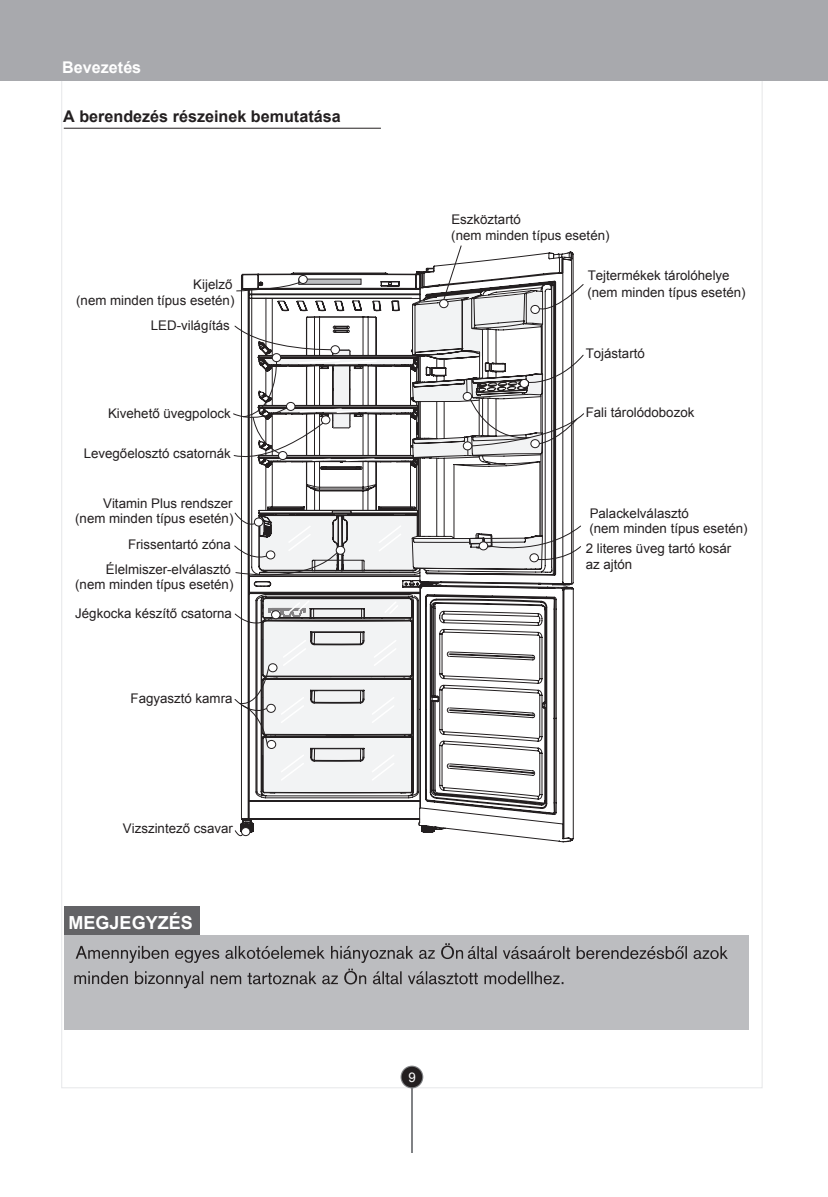
<style>
.page{position:relative;width:828px;height:1197px;background:#fff}
.page>*{position:absolute;margin:0;border:0;box-sizing:border-box;transform-origin:0 0}
.t1{font:700 18px "Arial";color:#fff}
.t2{font:700 16.2px "Arial";color:#231f20}
.t3{font:700 16.2px "Arial";color:#fff}
.t4{font:13.4px/16px "Arial";color:#231f20}
.t5{font:13.4px "Arial";color:#fff}
</style>
<div class="page">
<hr style="left:411px;top:1071px;width:2px;height:81px;background:#808285">
<svg style="left:400px;top:1065px;width:23px;height:23px"></svg>
<div style="left:402px;top:1066px;width:20px;height:21px;background:#231f20;border-radius:50%"></div>
<div style="left:0;top:0;width:828px;height:81px;background:#a8a9ad"></div>
<div style="left:64px;top:934px;width:684px;height:95px;background:#bcbdc0"></div>
<div style="left:64px;top:906px;width:136px;height:28px;background:#636366"></div>
<svg style="left:240px;top:463px;width:334px;height:379px"></svg>
<svg style="left:234px;top:512px;width:347px;height:71px"></svg>
<div style="left:336px;top:546px;width:9px;height:8px;background:#fff;border-radius:50%"></div>
<div style="left:336px;top:545px;width:9px;height:9px;border:1px solid #231f20;border-radius:50%"></div>
<svg style="left:234px;top:598px;width:177px;height:194px"></svg>
<svg style="left:267px;top:740px;width:9px;height:8px"></svg>
<div style="left:267px;top:739px;width:9px;height:9px;border:1px solid #231f20;border-radius:50%"></div>
<svg style="left:234px;top:830px;width:9px;height:8px"></svg>
<div style="left:241px;top:827px;width:9px;height:8px;background:#fff;border-radius:50%"></div>
<div style="left:241px;top:827px;width:9px;height:9px;border:1px solid #231f20;border-radius:50%"></div>
<hr style="left:64px;top:128px;width:317px;height:1px;background:#231f20">
<svg style="left:233px;top:245px;width:351px;height:218px"></svg>
<div style="left:463px;top:442px;width:9px;height:8px;background:#fff;border-radius:50%"></div>
<div style="left:463px;top:441px;width:9px;height:9px;border:1px solid #231f20;border-radius:50%"></div>
<svg style="left:74px;top:943px;width:654px;height:45px"></svg>
<p class="t3" style="left:62px;top:56px;width:80px">Bevezetés</p>
<p class="t2" style="left:63px;top:106px;width:279px">A berendezés részeinek bemutatása</p>
<p class="t4" style="left:76px;top:276px;width:160px;text-align:right">Kijelző<br>(nem minden típus esetén)</p>
<p class="t4" style="left:151px;top:317px;width:81px">LED-világítás</p>
<p class="t4" style="left:108px;top:406px;width:124px">Kivehető üvegpolock</p>
<p class="t4" style="left:84px;top:445px;width:149px">Levegőelosztó csatornák</p>
<p class="t4" style="left:103px;top:495px;width:131px">Vitamin Plus rendszer</p>
<p class="t4" style="left:75px;top:510px;width:160px">(nem minden típus esetén)</p>
<p class="t4" style="left:128px;top:536px;width:104px">Frissentartó zóna</p>
<p class="t4" style="left:106px;top:562px;width:126px">Élelmiszer-elválasztó</p>
<p class="t4" style="left:75px;top:576px;width:160px">(nem minden típus esetén)</p>
<p class="t4" style="left:75px;top:605px;width:158px">Jégkocka készítő csatorna</p>
<p class="t4" style="left:130px;top:690px;width:103px">Fagyasztó kamra</p>
<p class="t4" style="left:123px;top:820px;width:112px">Vizszintező csavar</p>
<h1 class="t1" style="left:69px;top:910px;width:126px">MEGJEGYZÉS</h1>
<p class="t4" style="left:451px;top:212px;width:71px">Eszköztartó</p>
<p class="t4" style="left:451px;top:227px;width:160px">(nem minden típus esetén)</p>
<p class="t4" style="left:588px;top:267px;width:143px">Tejtermékek tárolóhelye</p>
<p class="t4" style="left:587px;top:284px;width:160px">(nem minden típus esetén)</p>
<p class="t4" style="left:586px;top:345px;width:61px">Tojástartó</p>
<p class="t4" style="left:586px;top:404px;width:110px">Fali tárolódobozok</p>
<p class="t4" style="left:590px;top:505px;width:101px">Palackelválasztó</p>
<p class="t4" style="left:586px;top:540px;width:147px">2 literes üveg tartó kosár az ajtón</p>
<p class="t4" style="left:589px;top:520px;width:160px">(nem minden típus esetén)</p>
<p class="t5" style="left:408px;top:1068px;width:9px">9</p>
</div>
